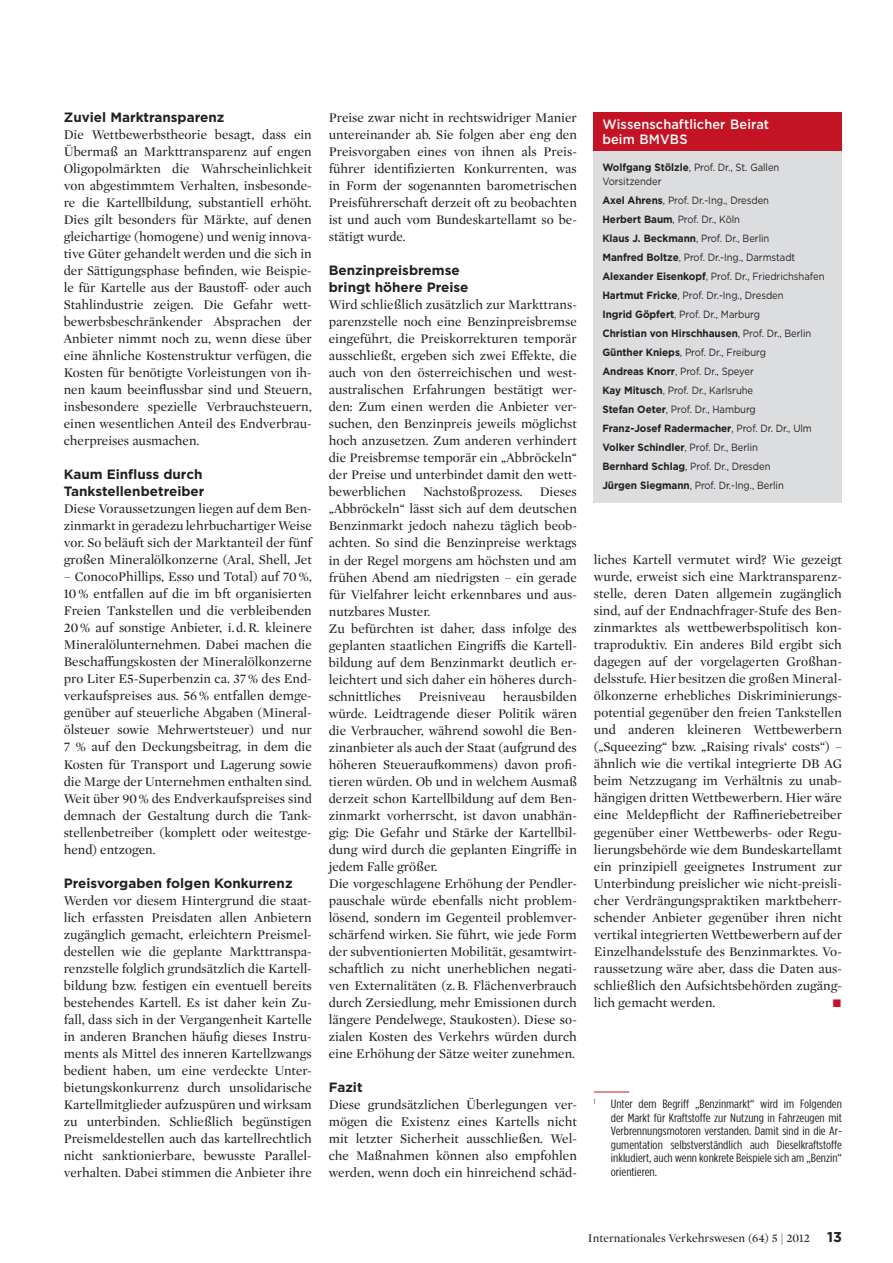
<style>
.page{position:relative;width:893px;height:1263px;background:#fff}
.page>*{position:absolute;margin:0;border:0;box-sizing:border-box;transform-origin:0 0}
.t1{font:16.05px "Impact";color:#c41324}
.t2{font:13.5px/17px "Mercury Display";color:#231f20}
.t3{font:500 13.5px/15px "Gotham";letter-spacing:.005em;color:#fff;scale:.95 1}
.t4{font:12px/13.5px "Gotham Condensed";color:#231f20;text-align:justify;scale:1.15 1}
.t5{font:12px "Mercury Display";color:#231f20}
.t6{font:10.5px/19px "Gotham";letter-spacing:-.005em;color:#231f20;scale:.9 1}
.t7{font:7.05px "Gotham Condensed";color:#231f20;scale:1.15 1}
.s1{font-family:"Gotham";font-weight:700}
.s2{font-weight:700}
.s3{font-family:"Gotham";font-weight:700;font-size:14.25px}
</style>
<div class="page">
<hr style="left:594px;top:1091px;width:35px;height:1px;background:#c41324">
<div style="left:594px;top:150px;width:248px;height:353px;background:#dcdddf"></div>
<div style="left:594px;top:113px;width:248px;height:38px;background:#c41324"></div>
<p class="t2" style="left:64px;top:109px;width:250px"><span class="s1">Zuviel Marktransparenz<br></span>Die Wettbewerbstheorie besagt, dass ein Übermaß an Markttransparenz auf engen Oligopolmärkten die Wahrscheinlichkeit von abgestimmtem Verhalten, insbesonde&shy;re die Kartellbildung, substantiell erhöht.<br>Dies gilt besonders für Märkte, auf denen gleichartige (homogene) und wenig innova&shy;tive Güter gehandelt werden und die sich in der Sättigungsphase befinden, wie Beispie&shy;le für Kartelle aus der Baustoff- oder auch Stahlindustrie zeigen. Die Gefahr wett&shy;bewerbsbeschränkender Absprachen der Anbieter nimmt noch zu, wenn diese über eine ähnliche Kostenstruktur verfügen, die Kosten für benötigte Vorleistungen von ih&shy;nen kaum beeinflussbar sind und Steuern, insbesondere spezielle Verbrauchsteuern, einen wesentlichen Anteil des Endverbrau&shy;cherpreises ausmachen.</p>
<p class="t2" style="left:64px;top:466px;width:250px"><span class="s1">Kaum Einfluss durch Tankstellenbetreiber<br></span>Diese Voraussetzungen liegen auf dem Ben&shy;zinmarkt in geradezu lehrbuchartiger Weise vor. So beläuft sich der Marktanteil der fünf großen Mineralölkonzerne (Aral, Shell, Jet</p>
<p class="t2" style="left:64px;top:568px;width:250px;text-align:justify">– ConocoPhillips, Esso und Total) auf 70 %, 10 % entfallen auf die im bft organisierten Freien Tankstellen und die verbleibenden 20 % auf sonstige Anbieter, i. d. R. kleinere Mineralölunternehmen. Dabei machen die Beschaffungskosten der Mineralölkonzerne pro Liter E5-Superbenzin ca. 37 % des End&shy;verkaufspreises aus. 56 % entfallen demge&shy;genüber auf steuerliche Abgaben (Mineral&shy;ölsteuer sowie Mehrwertsteuer) und nur 7 % auf den Deckungsbeitrag, in dem die Kosten für Transport und Lagerung sowie die Marge der Unternehmen enthalten sind.<br>Weit über 90 % des Endverkaufspreises sind demnach der Gestaltung durch die Tank&shy;stellenbetreiber (komplett oder weitestge&shy;hend) entzogen.</p>
<p class="t2" style="left:64px;top:874px;width:250px"><span class="s1">Preisvorgaben folgen Konkurrenz </span>Werden vor diesem Hintergrund die staat&shy;lich erfassten Preisdaten allen Anbietern zugänglich gemacht, erleichtern Preismel&shy;destellen wie die geplante Markttranspa&shy;renzstelle folglich grundsätzlich die Kartell&shy;bildung bzw. festigen ein eventuell bereits bestehendes Kartell. Es ist daher kein Zu&shy;fall, dass sich in der Vergangenheit Kartelle in anderen Branchen häufig dieses Instru&shy;ments als Mittel des inneren Kartellzwangs bedient haben, um eine verdeckte Unter&shy;bietungskonkurrenz durch unsolidarische Kartellmitglieder aufzuspüren und wirksam zu unterbinden. Schließlich begünstigen Preismeldestellen auch das kartellrechtlich nicht sanktionierbare, bewusste Parallel&shy;verhalten. Dabei stimmen die Anbieter ihre</p>
<p class="t2" style="left:329px;top:109px;width:250px;text-align:justify">Preise zwar nicht in rechtswidriger Manier untereinander ab. Sie folgen aber eng den Preisvorgaben eines von ihnen als Preis&shy;führer identifizierten Konkurrenten, was in Form der sogenannten barometrischen Preisführerschaft derzeit oft zu beobachten ist und auch vom Bundeskartellamt so be&shy;stätigt wurde.</p>
<p class="t2" style="left:329px;top:262px;width:250px"><span class="s1">Benzinpreisbremse<br>bringt höhere Preise<br></span>Wird schließlich zusätzlich zur Markttrans&shy;parenzstelle noch eine Benzinpreisbremse eingeführt, die Preiskorrekturen temporär ausschließt, ergeben sich zwei Effekte, die auch von den österreichischen und west&shy;australischen Erfahrungen bestätigt wer&shy;den: Zum einen werden die Anbieter ver&shy;suchen, den Benzinpreis jeweils möglichst hoch anzusetzen. Zum anderen verhindert die Preisbremse temporär ein „Abbröckeln“ der Preise und unterbindet damit den wett&shy;bewerblichen</p>
<p class="t2" style="left:423px;top:483px;width:101px">Nachstoßprozess.</p>
<p class="t2" style="left:329px;top:483px;width:250px;text-indent:211px">Dieses „Abbröckeln“ lässt sich auf dem deutschen Benzinmarkt jedoch nahezu täglich beob&shy;achten. So sind die Benzinpreise werktags in der Regel morgens am höchsten und am frühen Abend am niedrigsten – ein gerade für Vielfahrer leicht erkennbares und aus&shy;nutzbares Muster.<br>Zu befürchten ist daher, dass infolge des geplanten staatlichen Eingriffs die Kartell&shy;bildung auf dem Benzinmarkt deutlich er&shy;leichtert und sich daher ein höheres durch&shy;schnittliches</p>
<p class="t2" style="left:329px;top:687px;width:250px;text-indent:174px">herausbilden würde. Leidtragende dieser Politik wären die Verbraucher, während sowohl die Ben&shy;zinanbieter als auch der Staat (aufgrund des höheren Steueraufkommens) davon profi&shy;tieren würden. Ob und in welchem Ausmaß derzeit schon Kartellbildung auf dem Ben&shy;zinmarkt vorherrscht, ist davon unabhän&shy;gig: Die Gefahr und Stärke der Kartellbil&shy;dung wird durch die geplanten Eingriffe in jedem Falle größer.<br>Die vorgeschlagene Erhöhung der Pendler&shy;pauschale würde ebenfalls nicht problem&shy;lösend, sondern im Gegenteil problemver&shy;schärfend wirken. Sie führt, wie jede Form der subventionierten Mobilität, gesamtwirt&shy;schaftlich zu nicht unerheblichen negati&shy;ven Externalitäten (z. B. Flächenverbrauch durch Zersiedlung, mehr Emissionen durch längere Pendelwege, Staukosten). Diese so&shy;zialen Kosten des Verkehrs würden durch eine Erhöhung der Sätze weiter zunehmen.</p>
<p class="t2" style="left:329px;top:1078px;width:250px"><span class="s1">Fazit<br></span>Diese grundsätzlichen Überlegungen ver&shy;mögen die Existenz eines Kartells nicht mit letzter Sicherheit ausschließen. Wel&shy;che Maßnahmen können also empfohlen werden, wenn doch ein hinreichend schäd-</p>
<p class="t2" style="left:419px;top:687px;width:68px">Preisniveau</p>
<p class="t3" style="left:602px;top:117px;width:177px">Wissenschaftlicher Beirat beim BMVBS</p>
<p class="t6" style="left:602px;top:161px;width:198px;line-height:13.5px"><span class="s2">Wolfgang Stölzle</span>, Prof. Dr., St. Gallen<br>Vorsitzender</p>
<p class="t6" style="left:602px;top:190px;width:248px"><span class="s2">Axel Ahrens</span>, Prof. Dr.-Ing., Dresden<br><span class="s2">Herbert Baum</span>, Prof. Dr., Köln<br><span class="s2">Klaus J. Beckmann</span>, Prof. Dr., Berlin<br><span class="s2">Manfred Boltze</span>, Prof. Dr.-Ing., Darmstadt <span class="s2">Alexander Eisenkopf</span>, Prof. Dr., Friedrichshafen <span class="s2">Hartmut Fricke</span>, Prof. Dr.-Ing., Dresden<br><span class="s2">Ingrid Göpfert</span>, Prof. Dr., Marburg<br><span class="s2">Christian von Hirschhausen</span>, Prof. Dr., Berlin <span class="s2">Günther Knieps</span>, Prof. Dr., Freiburg<br><span class="s2">Andreas Knorr</span>, Prof. Dr., Speyer<br><span class="s2">Kay Mitusch</span>, Prof. Dr., Karlsruhe<br><span class="s2">Stefan Oeter</span>, Prof. Dr., Hamburg<br><span class="s2">Franz-Josef Radermacher</span>, Prof. Dr. Dr., Ulm <span class="s2">Volker Schindler</span>, Prof. Dr., Berlin<br><span class="s2">Bernhard Schlag</span>, Prof. Dr., Dresden<br><span class="s2">Jürgen Siegmann</span>, Prof. Dr.-Ing., Berlin</p>
<p class="t2" style="left:594px;top:551px;width:250px;text-align:justify">liches Kartell vermutet wird? Wie gezeigt wurde, erweist sich eine Marktransparenz&shy;stelle, deren Daten allgemein zugänglich sind, auf der Endnachfrager-Stufe des Ben&shy;zinmarktes als wettbewerbspolitisch kon&shy;traproduktiv. Ein anderes Bild ergibt sich dagegen auf der vorgelagerten Großhan&shy;delsstufe. Hier besitzen die großen Mineral&shy;ölkonzerne erhebliches Diskriminierungs&shy;potential gegenüber den freien Tankstellen und anderen kleineren Wettbewerbern („Squeezing“ bzw. „Raising rivals‘ costs“) – ähnlich wie die vertikal integrierte DB AG beim Netzzugang im Verhältnis zu unab&shy;hängigen dritten Wettbewerbern. Hier wäre eine Meldepflicht der Raffineriebetreiber gegenüber einer Wettbewerbs- oder Regu&shy;lierungsbehörde wie dem Bundeskartellamt ein prinzipiell geeignetes Instrument zur Unterbindung preislicher wie nicht-preisli&shy;cher Verdrängungspraktiken marktbeherr&shy;schender Anbieter gegenüber ihren nicht vertikal integrierten Wettbewerbern auf der Einzelhandelsstufe des Benzinmarktes. Vo&shy;raussetzung wäre aber, dass die Daten aus&shy;schließlich den Aufsichtsbehörden zugäng&shy;lich gemacht werden.</p>
<p class="t1" style="left:832px;top:988px;width:11px">■</p>
<p class="t7" style="left:594px;top:1097px;width:3px">1</p>
<p class="t4" style="left:611px;top:1097px;width:202px">Unter dem Begriff „Benzinmarkt“ wird im Folgenden der Markt für Kraftstoffe zur Nutzung in Fahrzeugen mit Verbrennungsmotoren verstanden. Damit sind in die Ar&shy;gumentation selbstverständlich auch Dieselkraftstoffe inkludiert, auch wenn konkrete Beispiele sich am „Benzin“ orientieren.</p>
<p class="t5" style="left:588px;top:1230px;width:256px">Internationales Verkehrswesen (64) 5 | 2012 <span class="s3">13</span></p>
</div>
